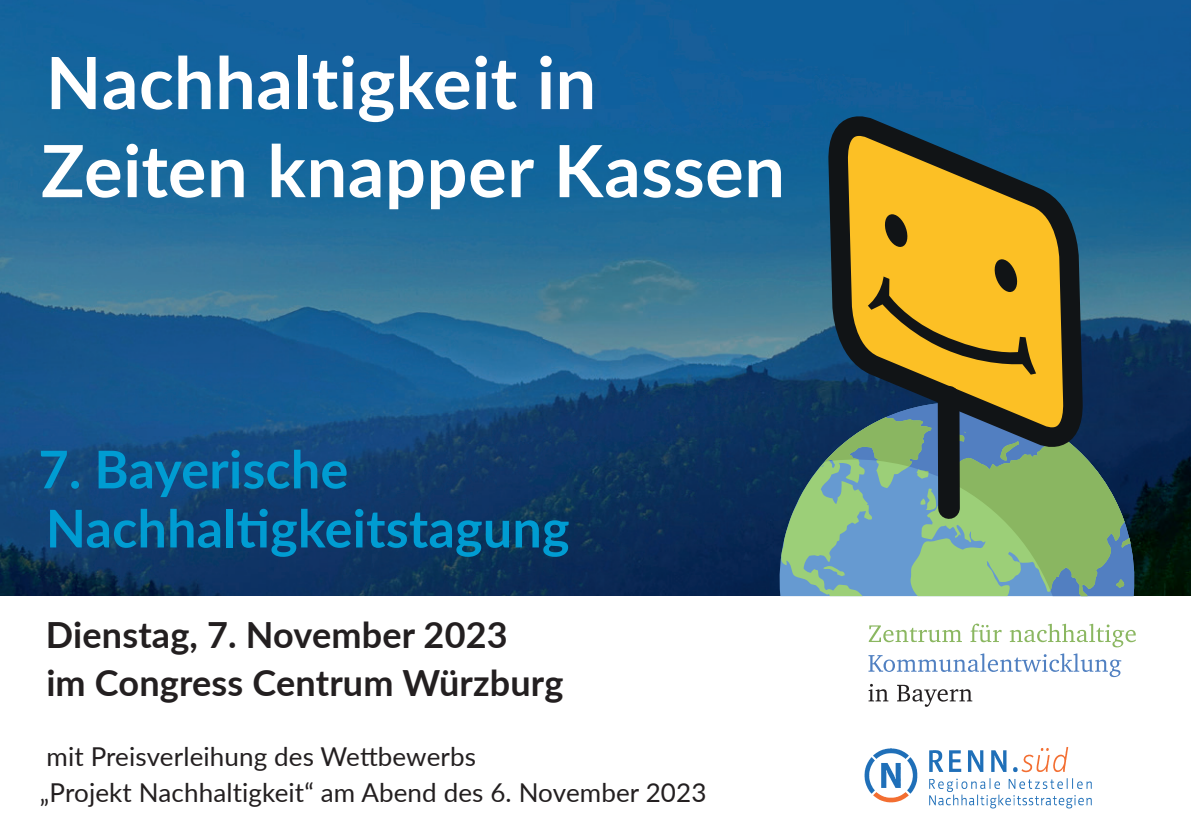
<style>
.page{position:relative;width:1191px;height:840px;background:#fff}
.page>*{position:absolute;margin:0;border:0;box-sizing:border-box;transform-origin:0 0}
.Titel_H1{font:700 72px/88px "Lato";letter-spacing:.005em;color:#fff}
.Titel_H2{font:700 52px/59px "Lato";letter-spacing:.005em;color:#009cd2}
.Titel_H3{font:700 36px/48px "Lato";letter-spacing:.005em;color:#231f20}
.Titel_H3-2{font:26px/36px "Lato";letter-spacing:.005em;color:#231f20}
</style>
<div class="page">
<img style="left:0;top:0;width:1191px;height:595px">
<svg style="left:779px;top:384px;width:355px;height:211px;background:#0c3158"></svg>
<svg style="left:1074px;top:391px;width:60px;height:204px;background:#102c52"></svg>
<svg style="left:780px;top:417px;width:350px;height:178px;background:#6f9e86"></svg>
<svg style="left:823px;top:116px;width:251px;height:348px;background:#767647"></svg>
<div style="left:937px;top:396px;width:22px;height:111px;background:#111416"></div>
<svg style="left:883px;top:214px;width:25px;height:33px"></svg>
<svg style="left:868px;top:259px;width:168px;height:115px;background:#d1a022"></svg>
<svg style="left:868px;top:625px;width:94px;height:17px"></svg>
<svg style="left:970px;top:623px;width:31px;height:19px"></svg>
<svg style="left:1009px;top:623px;width:126px;height:24px"></svg>
<svg style="left:868px;top:653px;width:253px;height:23px"></svg>
<svg style="left:868px;top:683px;width:20px;height:18px"></svg>
<svg style="left:897px;top:684px;width:75px;height:22px"></svg>
<img style="left:864px;top:747px;width:228px;height:62px">
<h1 class="Titel_H1" style="left:41px;top:36px;width:745px">Nachhaltigkeit in<br>Zeiten knapper Kassen</h1>
<h2 class="Titel_H2" style="left:38px;top:437px;width:532px">7. Bayerische<br>Nachhaltigkeitstagung</h2>
<p class="Titel_H3" style="left:46px;top:608px;width:519px">Dienstag, 7. November 2023<br>im Congress Centrum Würzburg</p>
<p class="Titel_H3-2" style="left:40px;top:737px;width:668px">mit Preisverleihung des Wettbewerbs<br>„Projekt Nachhaltigkeit“ am Abend des 6. November 2023</p>
</div>
